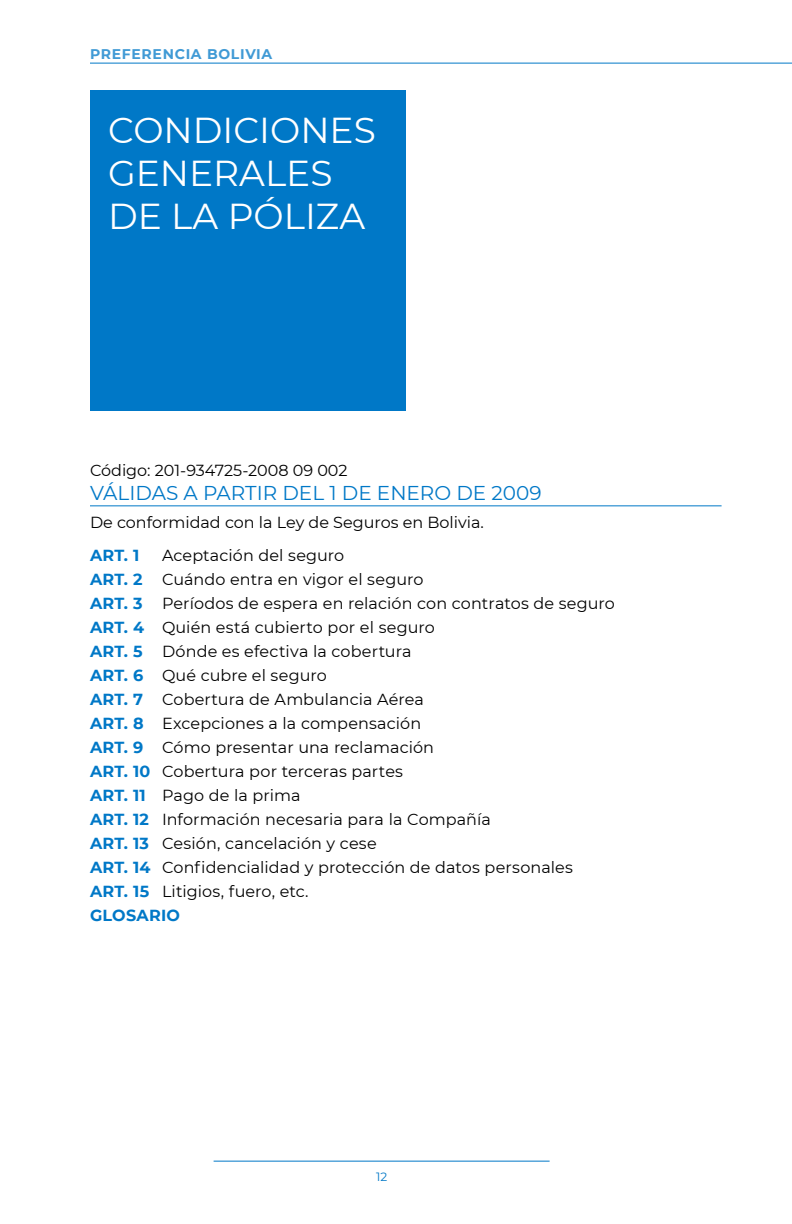
<style>
.page{position:relative;width:792px;height:1224px;background:#fff}
.page>*{position:absolute;margin:0;border:0;box-sizing:border-box;transform-origin:0 0}
.t1{font:36px/43.2px "Montserrat";color:#fff}
.t2{font:20px "Montserrat";color:#0078c7}
.t3{font:16px/24px "Montserrat";letter-spacing:.005em;color:#000}
.t4{font:700 16px "Montserrat";color:#0078c7}
.t5{font:700 14px "Montserrat";letter-spacing:.05em;color:#409ad5}
.t6{font:12px "Montserrat";color:#0078c7}
.s1{font-weight:700;color:#0078c7}
</style>
<div class="page">
<hr style="left:90px;top:63px;width:702px;height:1px;background:#0078c7">
<hr style="left:214px;top:1161px;width:336px;height:1px;background:#0078c7">
<div style="left:90px;top:90px;width:316px;height:320px;background:#0078c7"></div>
<hr style="left:90px;top:505px;width:632px;height:1px;background:#0078c7">
<p class="t5" style="left:90px;top:43px;width:184px">PREFERENCIA BOLIVIA</p>
<h1 class="t1" style="left:108px;top:107px;width:269px">CONDICIONES<br>GENERALES<br>DE LA PÓLIZA</h1>
<p class="t3" style="left:90px;top:457px;width:259px">Código: 201-934725-2008 09 002</p>
<p class="t2" style="left:90px;top:479px;width:453px">VÁLIDAS A PARTIR DEL 1 DE ENERO DE 2009</p>
<p class="t3" style="left:90px;top:510px;width:395px">De conformidad con la Ley de Seguros en Bolivia.</p>
<p class="t4" style="left:90px;top:544px;width:51px">ART. 1</p>
<p class="t3" style="left:90px;top:543px;width:526px;text-indent:72px">Aceptación del seguro<br><span class="s1">ART. 2</span> Cuándo entra en vigor el seguro<br><span class="s1">ART. 3</span> Períodos de espera en relación con contratos de seguro <span class="s1">ART. 4</span> Quién está cubierto por el seguro<br><span class="s1">ART. 5</span> Dónde es efectiva la cobertura<br><span class="s1">ART. 6</span> Qué cubre el seguro<br><span class="s1">ART. 7</span> Cobertura de Ambulancia Aérea<br><span class="s1">ART. 8</span> Excepciones a la compensación<br><span class="s1">ART. 9</span> Cómo presentar una reclamación<br><span class="s1">ART. 10</span> Cobertura por terceras partes<br><span class="s1">ART. 11</span> Pago de la prima<br><span class="s1">ART. 12</span> Información necesaria para la Compañía<br><span class="s1">ART. 13</span> Cesión, cancelación y cese<br><span class="s1">ART. 14</span> Confidencialidad y protección de datos personales <span class="s1">ART. 15</span> Litigios, fuero, etc.<br><span class="s1">GLOSARIO</span></p>
<p class="t6" style="left:376px;top:1169px;width:13px">12</p>
</div>
